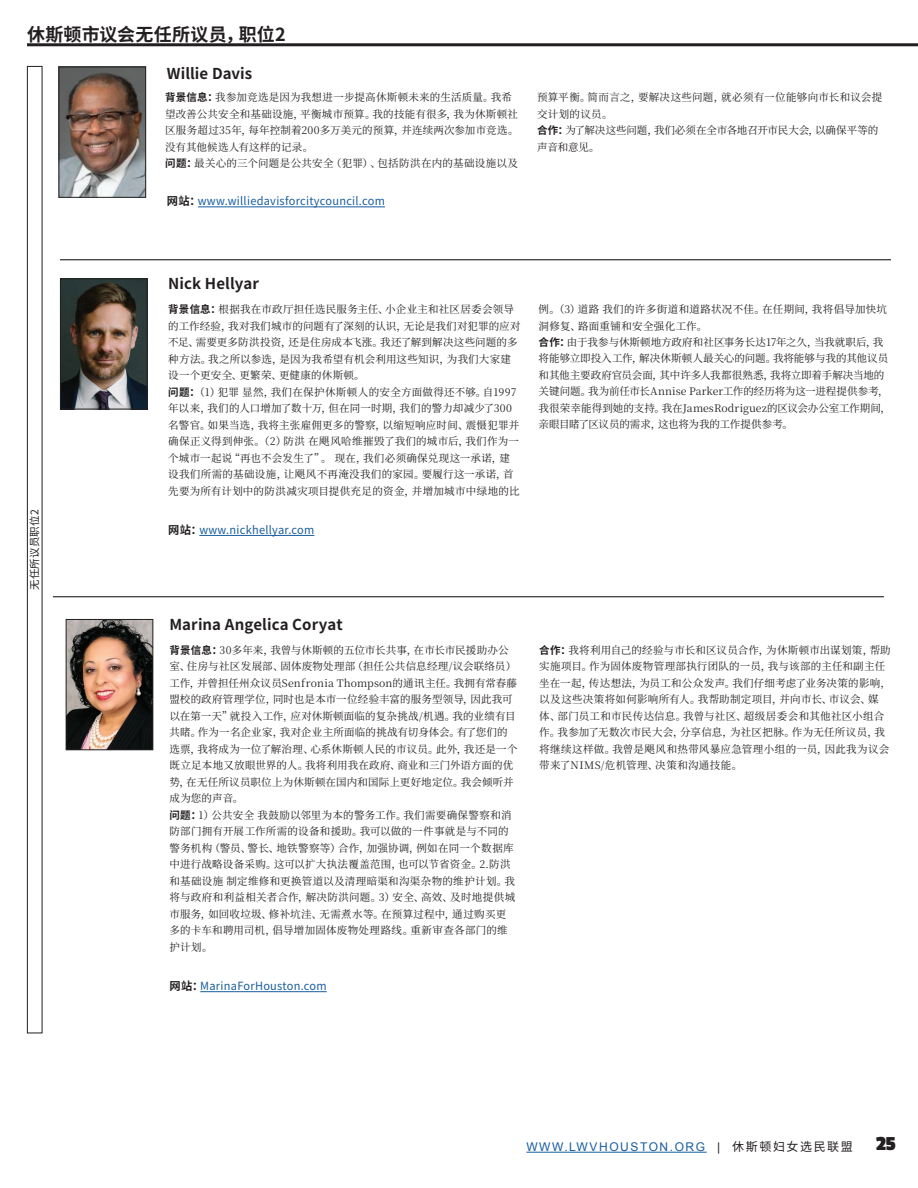
<style>
.page{position:relative;width:918px;height:1188px;background:#fff}
.page>*{position:absolute;margin:0;border:0;box-sizing:border-box;transform-origin:0 0}
.t1{font:700 18px "Source Han Sans CN";letter-spacing:.01em;color:#231f20}
.t2{font:700 15px "Source Han Sans CN";letter-spacing:.005em;color:#231f20}
.t3{font:12px "Arial";letter-spacing:.13em;color:#175d9e}
.t4{font:11.25px "Source Han Sans CN";letter-spacing:.025em;color:#175d9e}
.t5{font:10.5px/16.5px "Source Han Serif SC";letter-spacing:.02em;color:#231f20}
.t6{font:10.5px "Source Han Sans CN";letter-spacing:.01em;color:#231f20}
.s1{font-family:"Source Han Sans CN";font-weight:700}
.s2{font-weight:700;color:#231f20}
.s3{color:#231f20}
.s4{font-family:"Source Han Sans CN";color:#231f20}
.s5{font-family:"Passion One";font-weight:700;font-size:21px;color:#231f20}
</style>
<div class="page">
<hr style="left:526px;top:1152px;width:181px;height:1px;background:#175d9e">
<hr style="left:27px;top:43px;width:891px;height:3px;background:#231f20">
<div style="left:27px;top:66px;width:15px;height:967px;border:1px solid #231f20"></div>
<img style="left:61px;top:69px;width:83px;height:127px">
<div style="left:59px;top:67px;width:87px;height:131px;border:1px solid #231f20"></div>
<hr style="left:198px;top:207px;width:187px;height:1px;background:#175d9e">
<hr style="left:60px;top:259px;width:831px;height:1px;background:#231f20">
<img style="left:62px;top:281px;width:83px;height:126px">
<div style="left:60px;top:279px;width:87px;height:130px;border:1px solid #231f20"></div>
<hr style="left:199px;top:535px;width:115px;height:1px;background:#175d9e">
<hr style="left:53px;top:596px;width:831px;height:1px;background:#231f20">
<img style="left:68px;top:621px;width:83px;height:127px">
<div style="left:66px;top:619px;width:87px;height:131px;border:1px solid #231f20"></div>
<hr style="left:200px;top:991px;width:127px;height:1px;background:#175d9e">
<h1 class="t1" style="left:27px;top:25px;width:260px">休斯顿市议会无任所议员，职位2</h1>
<p class="t6" style="left:29px;top:590px;width:82px;rotate:-90deg">无任所议员职位2</p>
<h2 class="t2" style="left:167px;top:65px;width:87px">Willie Davis</h2>
<p class="t5" style="left:165px;top:90px;width:355px"><span class="s1">背景信息：</span>我参加竞选是因为我想进一步提高休斯顿未来的生活质量。我希望改善公共安全和基础设施，平衡城市预算。我的技能有很多，我为休斯顿社区服务超过35年，每年控制着200多万美元的预算，并连续两次参加市竞选。没有其他候选人有这样的记录。<br><span class="s1">问题：</span>最关心的三个问题是公共安全（犯罪）、包括防洪在内的基础设施以及</p>
<p class="t5" style="left:537px;top:90px;width:347px">预算平衡。简而言之，要解决这些问题，就必须有一位能够向市长和议会提交计划的议员。<br><span class="s1">合作：</span>为了解决这些问题，我们必须在全市各地召开市民大会，以确保平等的声音和意见。</p>
<p class="t4" style="left:167px;top:195px;width:220px"><span class="s2">网站：</span>www.williedavisforcitycouncil.com</p>
<h2 class="t2" style="left:168px;top:275px;width:92px">Nick Hellyar</h2>
<p class="t5" style="left:168px;top:301px;width:354px"><span class="s1">背景信息：</span>根据我在市政厅担任选民服务主任、小企业主和社区居委会领导的工作经验，我对我们城市的问题有了深刻的认识，无论是我们对犯罪的应对不足、需要更多防洪投资，还是住房成本飞涨。我还了解到解决这些问题的多种方法。我之所以参选，是因为我希望有机会利用这些知识，为我们大家建设一个更安全、更繁荣、更健康的休斯顿。<br><span class="s1">问题：</span>（1）犯罪 显然，我们在保护休斯顿人的安全方面做得还不够。自1997年以来，我们的人口增加了数十万，但在同一时期，我们的警力却减少了300名警官。如果当选，我将主张雇佣更多的警察，以缩短响应时间、震慑犯罪并确保正义得到伸张。（2）防洪 在飓风哈维摧毁了我们的城市后，我们作为一个城市一起说“再也不会发生了”。 现在，我们必须确保兑现这一承诺，建设我们所需的基础设施，让飓风不再淹没我们的家园。要履行这一承诺，首先要为所有计划中的防洪减灾项目提供充足的资金，并增加城市中绿地的比</p>
<p class="t5" style="left:539px;top:301px;width:354px">例。（3）道路 我们的许多街道和道路状况不佳。在任期间，我将倡导加快坑洞修复、路面重铺和安全强化工作。<br><span class="s1">合作：</span>由于我参与休斯顿地方政府和社区事务长达17年之久，当我就职后，我将能够立即投入工作，解决休斯顿人最关心的问题。我将能够与我的其他议员和其他主要政府官员会面，其中许多人我都很熟悉，我将立即着手解决当地的关键问题。我为前任市长Annise Parker工作的经历将为这一进程提供参考，我很荣幸能得到她的支持。我在James Rodriguez的区议会办公室工作期间，亲眼目睹了区议员的需求，这也将为我的工作提供参考。</p>
<p class="t4" style="left:168px;top:523px;width:148px"><span class="s2">网站：</span>www.nickhellyar.com</p>
<h2 class="t2" style="left:169px;top:616px;width:175px">Marina Angelica Coryat</h2>
<p class="t5" style="left:169px;top:642px;width:350px"><span class="s1">背景信息：</span>30多年来，我曾与休斯顿的五位市长共事，在市长市民援助办公室、住房与社区发展部、固体废物处理部（担任公共信息经理/议会联络员）工作，并曾担任州众议员Senfronia Thompson的通讯主任。我拥有常春藤盟校的政府管理学位，同时也是本市一位经验丰富的服务型领导，因此我可以在第一天”就投入工作，应对休斯顿面临的复杂挑战/机遇。我的业绩有目共睹。作为一名企业家，我对企业主所面临的挑战有切身体会。有了您们的选票，我将成为一位了解治理、心系休斯顿人民的市议员。此外，我还是一个既立足本地又放眼世界的人。我将利用我在政府、商业和三门外语方面的优势，在无任所议员职位上为休斯顿在国内和国际上更好地定位。我会倾听并成为您的声音。<br><span class="s1">问题：</span>1）公共安全 我鼓励以邻里为本的警务工作。我们需要确保警察和消防部门拥有开展工作所需的设备和援助。我可以做的一件事就是与不同的警务机构（警员、警长、地铁警察等）合作，加强协调，例如在同一个数据库中进行战略设备采购。这可以扩大执法覆盖范围，也可以节省资金。2.防洪和基础设施 制定维修和更换管道以及清理暗渠和沟渠杂物的维护计划。我将与政府和利益相关者合作，解决防洪问题。3）安全、高效、及时地提供城市服务，如回收垃圾、修补坑洼、无需煮水等。在预算过程中，通过购买更多的卡车和聘用司机，倡导增加固体废物处理路线。重新审查各部门的维护计划。</p>
<p class="t5" style="left:539px;top:642px;width:353px"><span class="s1">合作：</span>我将利用自己的经验与市长和区议员合作，为休斯顿市出谋划策，帮助实施项目。作为固体废物管理部执行团队的一员，我与该部的主任和副主任坐在一起，传达想法，为员工和公众发声。我们仔细考虑了业务决策的影响，以及这些决策将如何影响所有人。我帮助制定项目，并向市长、市议会、媒体、部门员工和市民传达信息。我曾与社区、超级居委会和其他社区小组合作。我参加了无数次市民大会，分享信息，为社区把脉。作为无任所议员，我将继续这样做。我曾是飓风和热带风暴应急管理小组的一员，因此我为议会带来了NIMS/危机管理、决策和沟通技能。</p>
<p class="t4" style="left:169px;top:980px;width:159px"><span class="s2">网站：</span>MarinaForHouston.com</p>
<p class="t3" style="left:526px;top:1139px;width:371px">WWW.LWVHOUSTON.ORG <span class="s3">|</span> <span class="s4">休斯顿妇女选民联盟</span> <span class="s5">25</span></p>
</div>
